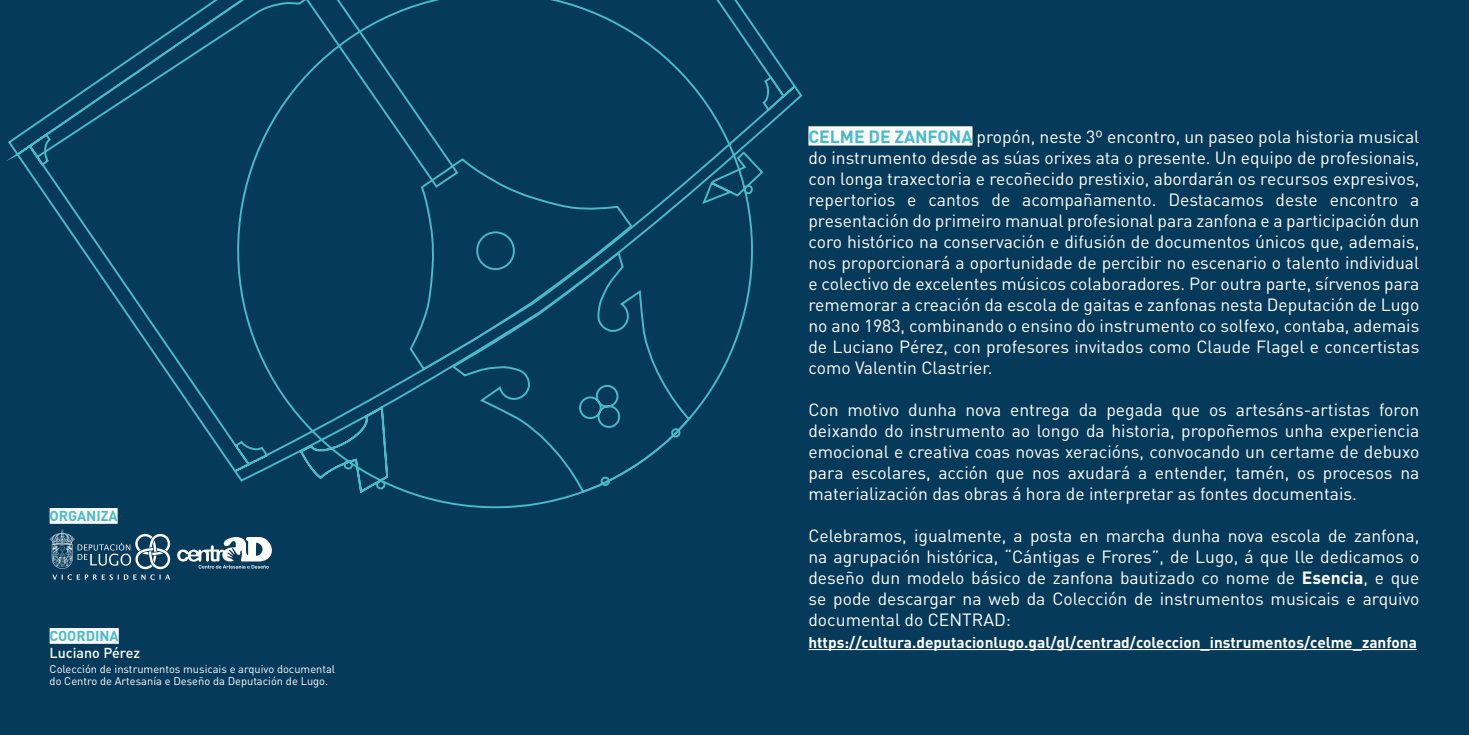
<style>
.page{position:relative;width:1469px;height:735px;background:#fff}
.page>*{position:absolute;margin:0;border:0;box-sizing:border-box;transform-origin:0 0}
.t1{font:17.5px/21px "DIN Pro";color:#fff;text-align:justify}
.t2{font:700 15.4px "DIN Pro";color:#fff}
.t3{font:700 14.35px "DIN Pro";color:#49baca}
.t4{font:500 14.35px "DIN Pro";color:#fff}
.t5{font:11.03px "DIN Pro";color:#fff}
.s1{font-weight:700;color:#49baca}
.s2{font-weight:700}
</style>
<div class="page">
<div style="left:0;top:0;width:1468px;height:734px;background:#063a5a"></div>
<svg style="left:7px;top:72px;width:796px;height:468px"></svg>
<svg style="left:27px;top:0;width:423px;height:189px"></svg>
<svg style="left:408px;top:159px;width:42px;height:212px"></svg>
<svg style="left:450px;top:0;width:336px;height:494px"></svg>
<div style="left:808px;top:126px;width:164px;height:19px;background:#fff"></div>
<hr style="left:808px;top:648px;width:608px;height:1px;background:#fff">
<div style="left:50px;top:508px;width:68px;height:15px;background:#fff"></div>
<div style="left:50px;top:627px;width:69px;height:16px;background:#fff"></div>
<svg style="left:50px;top:529px;width:222px;height:50px"></svg>
<p class="t3" style="left:50px;top:506px;width:69px">ORGANIZA</p>
<p class="t3" style="left:50px;top:626px;width:71px">COORDINA</p>
<p class="t4" style="left:50px;top:643px;width:92px">Luciano Pérez</p>
<p class="t5" style="left:50px;top:660px;width:287px">Colección de instrumentos musicais e arquivo documental</p>
<p class="t5" style="left:50px;top:673px;width:280px">do Centro de Artesanía e Deseño da Deputación de Lugo.</p>
<p class="t1" style="left:808px;top:125px;width:612px"><span class="s1">CELME DE ZANFONA</span> propón, neste 3º encontro, un paseo pola historia musical do instrumento desde as súas orixes ata o presente. Un equipo de profesionais, con longa traxectoria e recoñecido prestixio, abordarán os recursos expresivos, repertorios e cantos de acompañamento. Destacamos deste encontro a presentación do primeiro manual profesional para zanfona e a participación dun coro histórico na conservación e difusión de documentos únicos que, ademais, nos proporcionará a oportunidade de percibir no escenario o talento individual e colectivo de excelentes músicos colaboradores. Por outra parte, sírvenos para rememorar a creación da escola de gaitas e zanfonas nesta Deputación de Lugo no ano 1983, combinando o ensino do instrumento co solfexo, contaba, ademais de Luciano Pérez, con profesores invitados como Claude Flagel e concertistas como Valentin Clastrier.</p>
<p class="t1" style="left:808px;top:398px;width:612px">Con motivo dunha nova entrega da pegada que os artesáns-artistas foron deixando do instrumento ao longo da historia, propoñemos unha experiencia emocional e creativa coas novas xeracións, convocando un certame de debuxo para escolares, acción que nos axudará a entender, tamén, os procesos na materialización das obras á hora de interpretar as fontes documentais.</p>
<p class="t1" style="left:808px;top:524px;width:612px">Celebramos, igualmente, a posta en marcha dunha nova escola de zanfona, na agrupación histórica, “Cántigas e Frores”, de Lugo, á que lle dedicamos o deseño dun modelo básico de zanfona bautizado co nome de <span class="s2">Esencia</span>, e que se pode descargar na web da Colección de instrumentos musicais e arquivo documental do CENTRAD:</p>
<p class="t2" style="left:808px;top:631px;width:610px">https://cultura.deputacionlugo.gal/gl/centrad/coleccion_instrumentos/celme_zanfona</p>
</div>
